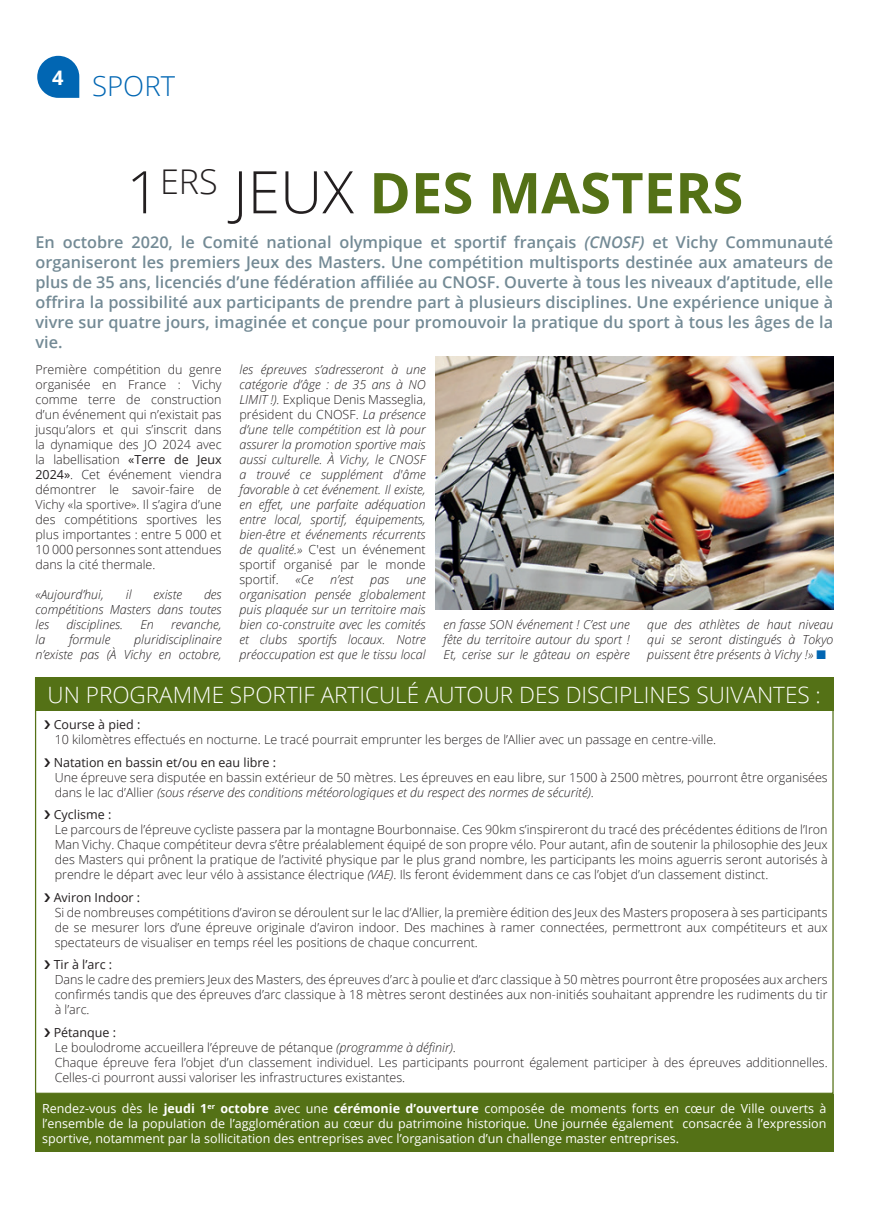
<style>
.page{position:relative;width:869px;height:1205px;background:#fff}
.page>*{position:absolute;margin:0;border:0;box-sizing:border-box;transform-origin:0 0}
.t1{font:700 56.25px "Open Sans";color:#547116}
.t2{font:300 27.5px "Open Sans";color:#0166b3}
.t3{font:300 22.5px "Open Sans";color:#fff}
.t4{font:700 20px "Open Sans";color:#fff}
.t5{font:600 16.25px/20px "Open Sans";color:#738a95;text-align:justify}
.t6{font:300 12.5px/15px "Open Sans";color:#231f20;text-align:justify}
.t7{font:italic 300 12.5px/15px "Open Sans";color:#231f20;text-align:justify}
.t8{font:12.5px/15px "Open Sans";color:#fff;text-align:justify}
.t9{font:12.5px "Open Sans";color:#231f20}
.s1{font-weight:300;font-size:58.75px;color:#231f20}
.s2{font-style:italic}
.s3{font-style:normal}
.s4{font-weight:400}
.s5{color:#0166b3}
.s6{font-weight:700}
</style>
<div class="page">
<svg style="left:37px;top:56px;width:42px;height:42px;background:#2a7fbf"></svg>
<div style="left:35px;top:677px;width:798px;height:34px;background:#547116"></div>
<div style="left:35px;top:1094px;width:798px;height:58px;background:#547116"></div>
<img style="left:435px;top:357px;width:397px;height:252px">
<h3 class="t4" style="left:52px;top:64px;width:13px">4</h3>
<h2 class="t2" style="left:92px;top:67px;width:84px">SPORT</h2>
<h1 class="t1" style="left:126px;top:153px;width:618px"><span class="s1">1</span><sup>ERS</sup> <span class="s1">JEUX</span> DES MASTERS</h1>
<p class="t5" style="left:35px;top:232px;width:798px">En octobre 2020, le Comité national olympique et sportif français <span class="s2">(CNOSF)</span> et Vichy Communauté organiseront les premiers Jeux des Masters. Une compétition multisports destinée aux amateurs de plus de 35 ans, licenciés d’une fédération affiliée au CNOSF. Ouverte à tous les niveaux d’aptitude, elle offrira la possibilité aux participants de prendre part à plusieurs disciplines. Une expérience unique à vivre sur quatre jours, imaginée et conçue pour promouvoir la pratique du sport à tous les âges de la vie.</p>
<p class="t7" style="left:239px;top:362px;width:188px">les épreuves s’adresseront à une catégorie d’âge : de 35 ans à NO LIMIT !). <span class="s3">Explique Denis Masseglia, président du CNOSF.</span> La présence d’une telle compétition est là pour assurer la promotion sportive mais aussi culturelle. À Vichy, le CNOSF a trouvé ce supplément d'âme favorable à cet événement. Il existe, en effet, une parfaite adéquation entre local, sportif, équipements, bien-être et événements récurrents de qualité.» <span class="s3">C'est un événement sportif organisé par le monde sportif.</span></p>
<p class="t6" style="left:35px;top:362px;width:188px">Première compétition du genre organisée en France : Vichy comme terre de construction d’un événement qui n’existait pas jusqu’alors et qui s’inscrit dans la dynamique des JO 2024 avec la labellisation <span class="s4">«Terre de Jeux 2024»</span>. Cet événement viendra démontrer le savoir-faire de Vichy «la sportive». Il s’agira d’une des compétitions sportives les plus importantes : entre 5 000 et 10 000 personnes sont attendues dans la cité thermale.</p>
<p class="t7" style="left:35px;top:587px;width:70px">«Aujourd’hui,</p>
<p class="t7" style="left:126px;top:587px;width:7px">il</p>
<p class="t7" style="left:153px;top:587px;width:30px">existe</p>
<p class="t7" style="left:295px;top:572px;width:20px">«Ce</p>
<p class="t7" style="left:330px;top:572px;width:25px">n’est</p>
<p class="t7" style="left:370px;top:572px;width:20px">pas</p>
<p class="t7" style="left:239px;top:572px;width:188px;text-indent:166px">une organisation pensée globalement puis plaquée sur un territoire mais bien co-construite avec les comités et clubs sportifs locaux. Notre préoccupation est que le tissu local</p>
<p class="t7" style="left:35px;top:587px;width:188px;text-indent:168px">des compétitions Masters dans toutes les</p>
<p class="t7" style="left:443px;top:617px;width:188px">en fasse SON événement ! C’est une fête du territoire autour du sport !<br>Et, cerise sur le gâteau on espère</p>
<p class="t7" style="left:647px;top:617px;width:188px">que des athlètes de haut niveau qui se seront distingués à Tokyo puissent être présents à Vichy !» <span class="s5">■</span></p>
<p class="t7" style="left:66px;top:617px;width:58px">disciplines.</p>
<p class="t7" style="left:140px;top:617px;width:15px">En</p>
<p class="t7" style="left:171px;top:617px;width:52px">revanche,</p>
<p class="t7" style="left:35px;top:632px;width:11px">la</p>
<p class="t7" style="left:69px;top:632px;width:43px">formule</p>
<p class="t7" style="left:35px;top:632px;width:188px;text-align:right">pluridisciplinaire<br>n’existe pas (À Vichy en octobre,</p>
<h3 class="t3" style="left:48px;top:679px;width:774px">UN PROGRAMME SPORTIF ARTICULÉ AUTOUR DES DISCIPLINES SUIVANTES :</h3>
<p class="t9" style="left:54px;top:716px;width:88px">Course à pied :</p>
<p class="t6" style="left:55px;top:731px;width:662px">10 kilomètres effectués en nocturne. Le tracé pourrait emprunter les berges de l’Allier avec un passage en centre-ville.</p>
<p class="t9" style="left:54px;top:753px;width:224px">Natation en bassin et/ou en eau libre :</p>
<p class="t6" style="left:55px;top:769px;width:774px">Une épreuve sera disputée en bassin extérieur de 50 mètres. Les épreuves en eau libre, sur 1500 à 2500 mètres, pourront être organisées dans le lac d’Allier <span class="s2">(sous réserve des conditions météorologiques et du respect des normes de sécurité)</span>.</p>
<p class="t9" style="left:54px;top:806px;width:59px">Cyclisme :</p>
<p class="t6" style="left:55px;top:821px;width:774px">Le parcours de l’épreuve cycliste passera par la montagne Bourbonnaise. Ces 90km s’inspireront du tracé des précédentes éditions de l’Iron Man Vichy. Chaque compétiteur devra s’être préalablement équipé de son propre vélo. Pour autant, afin de soutenir la philosophie des Jeux des Masters qui prônent la pratique de l’activité physique par le plus grand nombre, les participants les moins aguerris seront autorisés à prendre le départ avec leur vélo à assistance électrique <span class="s2">(VAE)</span>. Ils feront évidemment dans ce cas l’objet d’un classement distinct.</p>
<p class="t9" style="left:54px;top:888px;width:88px">Aviron Indoor :</p>
<p class="t6" style="left:55px;top:904px;width:774px">Si de nombreuses compétitions d’aviron se déroulent sur le lac d’Allier, la première édition des Jeux des Masters proposera à ses participants de se mesurer lors d’une épreuve originale d’aviron indoor. Des machines à ramer connectées, permettront aux compétiteurs et aux spectateurs de visualiser en temps réel les positions de chaque concurrent.</p>
<p class="t9" style="left:54px;top:956px;width:60px">Tir à l’arc :</p>
<p class="t6" style="left:55px;top:971px;width:774px">Dans le cadre des premiers Jeux des Masters, des épreuves d’arc à poulie et d’arc classique à 50 mètres pourront être proposées aux archers confirmés tandis que des épreuves d’arc classique à 18 mètres seront destinées aux non-initiés souhaitant apprendre les rudiments du tir à l’arc.</p>
<p class="t6" style="left:54px;top:1024px;width:775px;text-align:left"><span class="s4">Pétanque :<br></span>Le boulodrome accueillera l’épreuve de pétanque <span class="s2">(programme à définir)</span>.<br>Chaque épreuve fera l’objet d’un classement individuel. Les participants pourront également participer à des épreuves additionnelles.<br>Celles-ci pourront aussi valoriser les infrastructures existantes.</p>
<p class="t8" style="left:42px;top:1100px;width:785px">Rendez-vous dès le <span class="s6">jeudi 1</span><sup>er</sup> <span class="s6">octobre</span> avec une <span class="s6">cérémonie d’ouverture</span> composée de moments forts en cœur de Ville ouverts à l’ensemble de la population de l’agglomération au cœur du patrimoine historique. Une journée également consacrée à l’expression sportive, notamment par la sollicitation des entreprises avec l’organisation d’un challenge master entreprises.</p>
</div>
